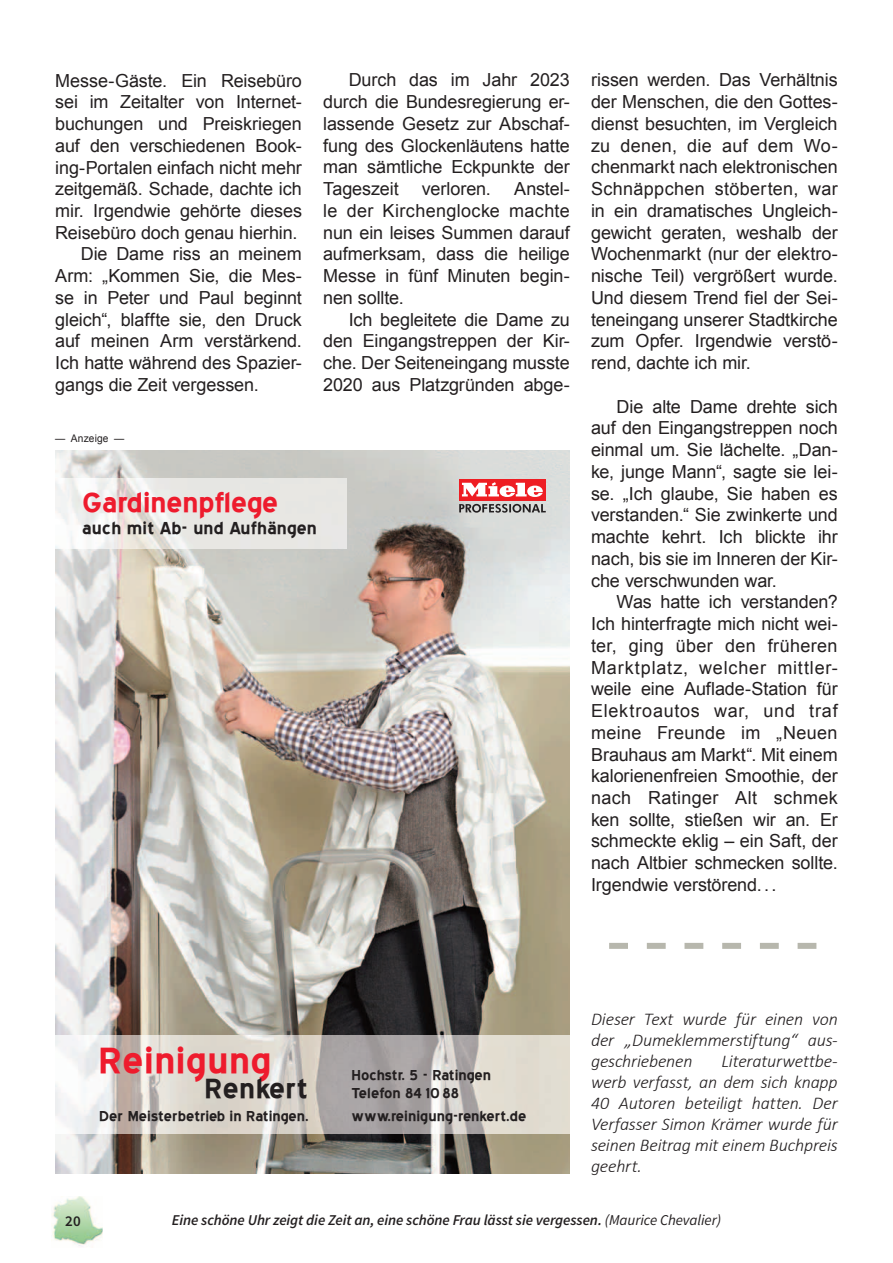
<style>
.page{position:relative;width:893px;height:1263px;background:#fff}
.page>*{position:absolute;margin:0;border:0;box-sizing:border-box;transform-origin:0 0}
.t1{font:700 44.85px "Blue Highway";letter-spacing:.01em;color:#ee1b2d;scale:1.1 1}
.t2{font:700 34.2px "Blue Highway";color:#ee1b2d;scale:1.1 1}
.t3{font:700 34.2px "Blue Highway";letter-spacing:.01em;color:#231f20;scale:1.1 1}
.t4{font:700 21.45px "Blue Highway";letter-spacing:.01em;color:#231f20;scale:1.1 1}
.t5{font:18px/21.8px "Arial";letter-spacing:-.005em;color:#231f20;text-align:justify}
.t6{font:italic 300 18px/21px "Calibri";letter-spacing:-.015em;color:#231f20;text-align:justify}
.t7{font:700 17.7px/17.7px "Blue Highway";color:#231f20;scale:1.1 1}
.t8{font:italic 600 15px "Source Sans Pro";letter-spacing:-.005em;color:#231f20}
.t9{font:600 15px "Source Sans Pro";color:#231f20}
.t10{font:10.5px "Arial";letter-spacing:.015em;color:#231f20}
.s1{font-weight:400}
</style>
<div class="page">
<img style="left:55px;top:450px;width:515px;height:723px">
<img style="left:55px;top:479px;width:291px;height:69px">
<img style="left:55px;top:1036px;width:515px;height:98px">
<svg style="left:459px;top:504px;width:87px;height:9px"></svg>
<div style="left:459px;top:479px;width:87px;height:21px;background:#ee1d23"></div>
<svg style="left:462px;top:482px;width:81px;height:15px"></svg>
<svg style="left:609px;top:943px;width:207px;height:6px"></svg>
<img style="left:52px;top:1196px;width:50px;height:50px">
<p class="t5" style="left:55px;top:69px;width:248px">Messe-Gäste. Ein Reisebüro</p>
<p class="t5" style="left:55px;top:91px;width:248px">sei im Zeitalter von Internet-</p>
<p class="t5" style="left:55px;top:113px;width:248px">buchungen und Preiskriegen</p>
<p class="t5" style="left:55px;top:135px;width:248px">auf den verschiedenen Book-</p>
<p class="t5" style="left:55px;top:156px;width:248px">ing-Portalen einfach nicht mehr</p>
<p class="t5" style="left:55px;top:178px;width:248px">zeitgemäß. Schade, dachte ich</p>
<p class="t5" style="left:55px;top:200px;width:248px">mir. Irgendwie gehörte dieses</p>
<p class="t5" style="left:55px;top:222px;width:244px">Reisebüro doch genau hierhin.</p>
<p class="t5" style="left:81px;top:243px;width:223px">Die Dame riss an meinem</p>
<p class="t5" style="left:55px;top:265px;width:248px">Arm: „Kommen Sie, die Mes-</p>
<p class="t5" style="left:55px;top:287px;width:248px">se in Peter und Paul beginnt</p>
<p class="t5" style="left:55px;top:309px;width:248px">gleich“, blaffte sie, den Druck</p>
<p class="t5" style="left:55px;top:330px;width:248px">auf meinen Arm verstärkend.</p>
<p class="t5" style="left:55px;top:352px;width:248px">Ich hatte während des Spazier-</p>
<p class="t5" style="left:55px;top:374px;width:205px">gangs die Zeit vergessen.</p>
<p class="t10" style="left:55px;top:433px;width:70px">— Anzeige —</p>
<p class="t5" style="left:323px;top:69px;width:248px;text-indent:26px">Durch das im Jahr 2023 durch die Bundesregierung er&shy;lassende Gesetz zur Abschaf&shy;fung des Glockenläutens hatte man sämtliche Eckpunkte der Tageszeit</p>
<p class="t5" style="left:323px;top:178px;width:248px;text-indent:191px">Anstel&shy;le der Kirchenglocke machte nun ein leises Summen darauf aufmerksam, dass die heilige Messe in fünf Minuten begin&shy;nen sollte.</p>
<p class="t5" style="left:323px;top:308px;width:248px;text-indent:26px">Ich begleitete die Dame zu den Eingangstreppen der Kir&shy;che. Der Seiteneingang musste 2020 aus Platzgründen abge-</p>
<p class="t5" style="left:422px;top:178px;width:71px">verloren.</p>
<h2 class="t2" style="left:82px;top:480px;width:180px">Gardinenpflege</h2>
<p class="t4" style="left:82px;top:514px;width:215px">auch mit Ab- und Aufhängen</p>
<p class="t5" style="left:591px;top:69px;width:248px">rissen werden. Das Verhältnis der Menschen, die den Gottes&shy;dienst besuchten, im Vergleich zu denen, die auf dem Wo&shy;chenmarkt nach elektronischen Schnäppchen stöberten, war in ein dramatisches Ungleich&shy;gewicht geraten, weshalb der Wochenmarkt (nur der elektro&shy;nische Teil) vergrößert wurde.<br>Und diesem Trend fiel der Sei&shy;teneingang unserer Stadtkirche zum Opfer. Irgendwie verstö&shy;rend, dachte ich mir.</p>
<p class="t5" style="left:591px;top:395px;width:248px;text-indent:26px">Die alte Dame drehte sich auf den Eingangstreppen noch einmal um. Sie lächelte. „Dan&shy;ke, junge Mann“, sagte sie lei&shy;se. „Ich glaube, Sie haben es verstanden.“ Sie zwinkerte und machte kehrt. Ich blickte ihr nach, bis sie im Inneren der Kir&shy;che verschwunden war.</p>
<p class="t5" style="left:591px;top:591px;width:248px;text-indent:26px">Was hatte ich verstanden?<br>Ich hinterfragte mich nicht wei&shy;ter, ging über den früheren Marktplatz, welcher mittler&shy;weile eine Auflade-Station für Elektroautos war, und traf meine Freunde im „Neuen Brauhaus am Markt“. Mit einem kalorienenfreien Smoothie, der nach Ratinger Alt schmek ken sollte, stießen wir an. Er schmeckte eklig – ein Saft, der nach Altbier schmecken sollte.<br>Irgendwie verstörend. . .</p>
<h1 class="t1" style="left:99px;top:1031px;width:159px">Reinigung</h1>
<h2 class="t3" style="left:205px;top:1066px;width:95px">Renkert</h2>
<p class="t7" style="left:99px;top:1106px;width:192px">Der Meisterbetrieb in Ratingen.</p>
<p class="t7" style="left:351px;top:1065px;width:128px">Hochstr. 5 - Ratingen<br>Telefon 84 10 88</p>
<p class="t7" style="left:351px;top:1106px;width:160px">www.reinigung-renkert.de</p>
<p class="t6" style="left:591px;top:1010px;width:248px">Dieser Text wurde für einen von der „Dumeklemmerstiftung“ aus&shy;geschriebenen</p>
<p class="t6" style="left:591px;top:1052px;width:248px;text-indent:131px">Literaturwettbe&shy;werb verfasst, an dem sich knapp 40 Autoren beteiligt hatten. Der Verfasser Simon Krämer wurde für seinen Beitrag mit einem Buchpreis geehrt.</p>
<p class="t9" style="left:65px;top:1212px;width:17px">20</p>
<p class="t8" style="left:172px;top:1214px;width:551px">Eine schöne Uhr zeigt die Zeit an, eine schöne Frau lässt sie vergessen. <span class="s1">(Maurice Chevalier)</span></p>
</div>
